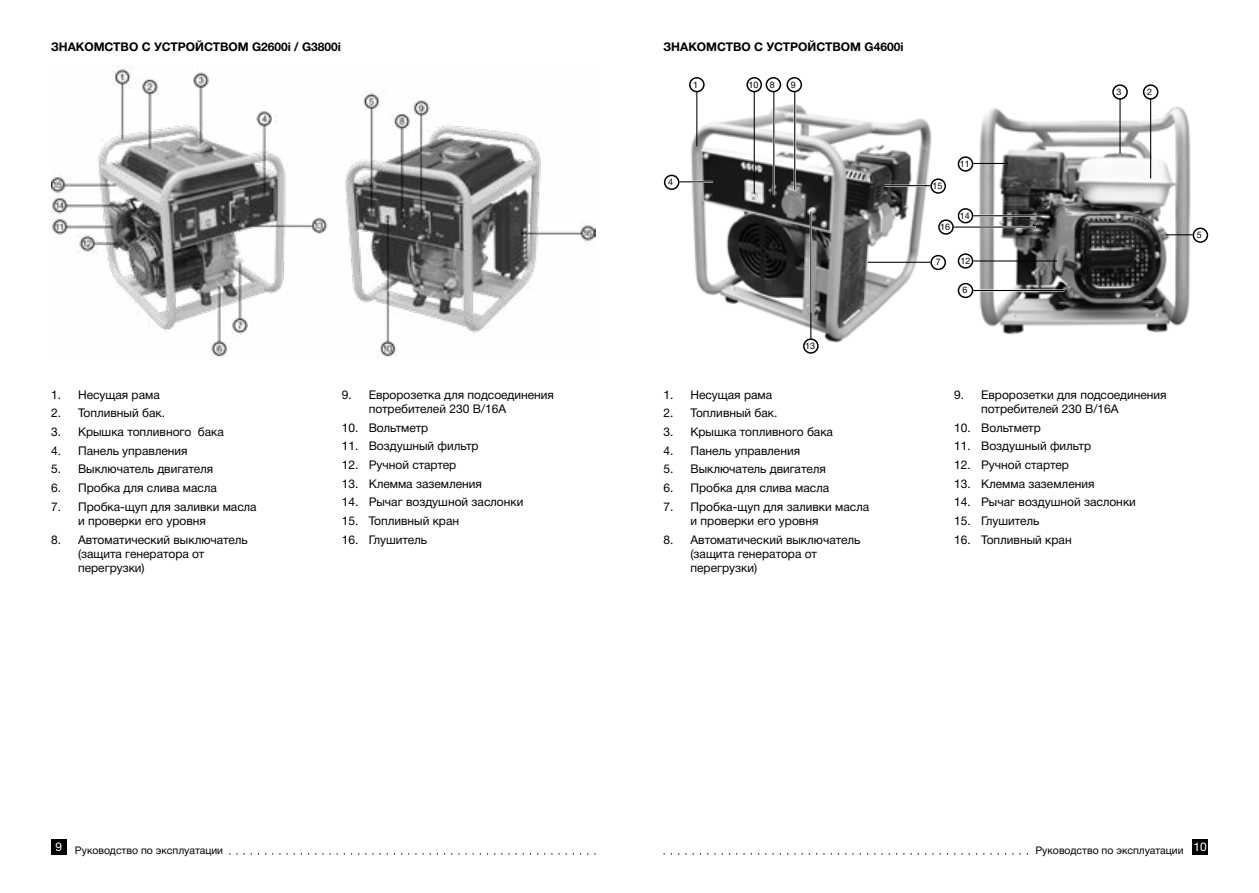
<style>
.page{position:relative;width:1259px;height:893px;background:#fff}
.page>*{position:absolute;margin:0;border:0;box-sizing:border-box;transform-origin:0 0}
.t1{font:12px/14.4px "Helvetica Neue Cyr";color:#000}
.t2{font:700 12px "Helvetica Neue Cyr";color:#000}
.t3{font:12px "Helvetica Neue Cyr";color:#fff}
.t4{font:10.5px "Helvetica Neue Cyr";color:#000}
.t5{font:9px "Helvetica Neue Cyr";color:#000}
</style>
<div class="page">
<svg style="left:229px;top:853px;width:366px;height:1px"></svg>
<svg style="left:663px;top:853px;width:365px;height:1px"></svg>
<div style="left:51px;top:839px;width:16px;height:15px;background:#000"></div>
<div style="left:1192px;top:839px;width:16px;height:15px;background:#000"></div>
<img style="left:51px;top:66px;width:544px;height:291px">
<img style="left:689px;top:82px;width:246px;height:272px">
<img style="left:968px;top:93px;width:229px;height:242px">
<hr style="left:696px;top:92px;width:1px;height:54px;background:#000">
<hr style="left:1119px;top:99px;width:1px;height:55px;background:#000">
<hr style="left:1150px;top:99px;width:1px;height:79px;background:#000">
<hr style="left:753px;top:92px;width:2px;height:102px;background:#000">
<div style="left:689px;top:77px;width:15px;height:15px;border:2px solid #000;border-radius:50%"></div>
<div style="left:1112px;top:84px;width:15px;height:16px;border:2px solid #000;border-radius:50%"></div>
<div style="left:1143px;top:84px;width:15px;height:16px;border:2px solid #000;border-radius:50%"></div>
<div style="left:664px;top:175px;width:15px;height:15px;border:2px solid #000;border-radius:50%"></div>
<div style="left:803px;top:338px;width:15px;height:16px;border:2px solid #000;border-radius:50%"></div>
<div style="left:930px;top:178px;width:16px;height:16px;border:2px solid #000;border-radius:50%"></div>
<div style="left:1192px;top:228px;width:16px;height:15px;border:2px solid #000;border-radius:50%"></div>
<div style="left:957px;top:156px;width:16px;height:16px;border:2px solid #000;border-radius:50%"></div>
<div style="left:957px;top:208px;width:16px;height:15px;border:2px solid #000;border-radius:50%"></div>
<div style="left:938px;top:219px;width:15px;height:16px;border:2px solid #000;border-radius:50%"></div>
<div style="left:957px;top:283px;width:16px;height:15px;border:2px solid #000;border-radius:50%"></div>
<div style="left:957px;top:253px;width:16px;height:16px;border:2px solid #000;border-radius:50%"></div>
<div style="left:930px;top:255px;width:16px;height:15px;border:2px solid #000;border-radius:50%"></div>
<div style="left:746px;top:77px;width:16px;height:15px;border:2px solid #000;border-radius:50%"></div>
<div style="left:765px;top:77px;width:16px;height:15px;border:2px solid #000;border-radius:50%"></div>
<div style="left:786px;top:77px;width:16px;height:15px;border:2px solid #000;border-radius:50%"></div>
<hr style="left:773px;top:94px;width:2px;height:101px;background:#fff">
<hr style="left:793px;top:94px;width:3px;height:96px;background:#fff">
<hr style="left:686px;top:181px;width:27px;height:2px;background:#fff">
<hr style="left:810px;top:212px;width:2px;height:101px;background:#fff">
<hr style="left:885px;top:185px;width:40px;height:2px;background:#fff">
<hr style="left:974px;top:215px;width:62px;height:2px;background:#fff">
<hr style="left:953px;top:226px;width:83px;height:2px;background:#fff">
<hr style="left:975px;top:289px;width:89px;height:3px;background:#fff">
<hr style="left:773px;top:92px;width:1px;height:103px;background:#000">
<hr style="left:794px;top:91px;width:1px;height:99px;background:#000">
<hr style="left:679px;top:181px;width:34px;height:1px;background:#000">
<hr style="left:810px;top:212px;width:1px;height:127px;background:#000">
<hr style="left:885px;top:185px;width:45px;height:1px;background:#000">
<svg style="left:1166px;top:234px;width:26px;height:1px"></svg>
<hr style="left:973px;top:163px;width:35px;height:1px;background:#000">
<hr style="left:973px;top:215px;width:62px;height:1px;background:#000">
<hr style="left:952px;top:227px;width:83px;height:1px;background:#000">
<hr style="left:973px;top:290px;width:91px;height:1px;background:#000">
<hr style="left:973px;top:260px;width:84px;height:2px;background:#000">
<hr style="left:867px;top:262px;width:63px;height:1px;background:#000">
<p class="t2" style="left:51px;top:40px;width:291px">ЗНАКОМСТВО С УСТРОЙСТВОМ G2600i / G3800i</p>
<p class="t1" style="left:51px;top:387px;width:110px">1. Несущая рама</p>
<p class="t1" style="left:51px;top:406px;width:115px">2. Топливный бак.</p>
<p class="t1" style="left:51px;top:425px;width:174px">3. Крышка топливного бака</p>
<p class="t1" style="left:51px;top:443px;width:138px">4. Панель управления</p>
<p class="t1" style="left:51px;top:462px;width:164px">5. Выключатель двигателя</p>
<p class="t1" style="left:51px;top:481px;width:167px">6. Пробка для слива масла</p>
<p class="t1" style="left:78px;top:499px;width:180px;text-indent:-27px">7. Пробка-щуп для заливки масла и проверки его уровня</p>
<p class="t1" style="left:78px;top:532px;width:171px;text-indent:-27px">8. Автоматический выключатель (защита генератора от перегрузки)</p>
<p class="t1" style="left:369px;top:387px;width:187px;text-indent:-27px">9. Евророзетка для подсоединения потребителей 230 В/16А</p>
<p class="t1" style="left:342px;top:420px;width:88px">10. Вольтметр</p>
<p class="t1" style="left:342px;top:439px;width:138px">11. Воздушный фильтр</p>
<p class="t1" style="left:342px;top:458px;width:116px">12. Ручной стартер</p>
<p class="t1" style="left:342px;top:476px;width:142px">13. Клемма заземления</p>
<p class="t1" style="left:342px;top:495px;width:183px">14. Рычаг воздушной заслонки</p>
<p class="t1" style="left:342px;top:514px;width:119px">15. Топливный кран</p>
<p class="t1" style="left:342px;top:532px;width:87px">16. Глушитель</p>
<p class="t2" style="left:663px;top:40px;width:241px">ЗНАКОМСТВО С УСТРОЙСТВОМ G4600i</p>
<p class="t5" style="left:693px;top:79px;width:7px">1</p>
<p class="t5" style="left:748px;top:80px;width:28px">10 8</p>
<p class="t5" style="left:790px;top:79px;width:7px">9</p>
<p class="t5" style="left:668px;top:177px;width:7px">4</p>
<p class="t5" style="left:805px;top:341px;width:12px">13</p>
<p class="t1" style="left:663px;top:387px;width:110px">1. Несущая рама</p>
<p class="t1" style="left:663px;top:406px;width:115px">2. Топливный бак.</p>
<p class="t1" style="left:663px;top:425px;width:171px">3. Крышка топливного бака</p>
<p class="t1" style="left:663px;top:443px;width:138px">4. Панель управления</p>
<p class="t1" style="left:663px;top:462px;width:164px">5. Выключатель двигателя</p>
<p class="t1" style="left:663px;top:481px;width:167px">6. Пробка для слива масла</p>
<p class="t1" style="left:690px;top:499px;width:180px;text-indent:-27px">7. Пробка-щуп для заливки масла и проверки его уровня</p>
<p class="t1" style="left:690px;top:532px;width:171px;text-indent:-27px">8. Автоматический выключатель (защита генератора от перегрузки)</p>
<p class="t5" style="left:932px;top:181px;width:12px">15</p>
<p class="t5" style="left:940px;top:222px;width:12px">16</p>
<p class="t5" style="left:960px;top:159px;width:12px">11</p>
<p class="t5" style="left:960px;top:211px;width:12px">14</p>
<p class="t5" style="left:935px;top:257px;width:7px">7</p>
<p class="t5" style="left:960px;top:256px;width:12px">12</p>
<p class="t5" style="left:962px;top:285px;width:7px">6</p>
<p class="t5" style="left:1116px;top:87px;width:7px">3</p>
<p class="t5" style="left:1147px;top:87px;width:7px">2</p>
<p class="t1" style="left:981px;top:387px;width:187px;text-indent:-27px">9. Евророзетки для подсоединения потребителей 230 В/16А</p>
<p class="t1" style="left:954px;top:420px;width:88px">10. Вольтметр</p>
<p class="t1" style="left:954px;top:439px;width:138px">11. Воздушный фильтр</p>
<p class="t1" style="left:954px;top:458px;width:116px">12. Ручной стартер</p>
<p class="t1" style="left:954px;top:476px;width:142px">13. Клемма заземления</p>
<p class="t1" style="left:954px;top:495px;width:183px">14. Рычаг воздушной заслонки</p>
<p class="t1" style="left:954px;top:514px;width:87px">15. Глушитель</p>
<p class="t1" style="left:954px;top:532px;width:119px">16. Топливный кран</p>
<p class="t5" style="left:1196px;top:230px;width:7px">5</p>
<p class="t3" style="left:55px;top:840px;width:8px">9</p>
<p class="t3" style="left:1193px;top:840px;width:15px">10</p>
<p class="t4" style="left:75px;top:845px;width:150px">Руководство по эксплуатации</p>
<p class="t4" style="left:1035px;top:845px;width:150px">Руководство по эксплуатации</p>
</div>
